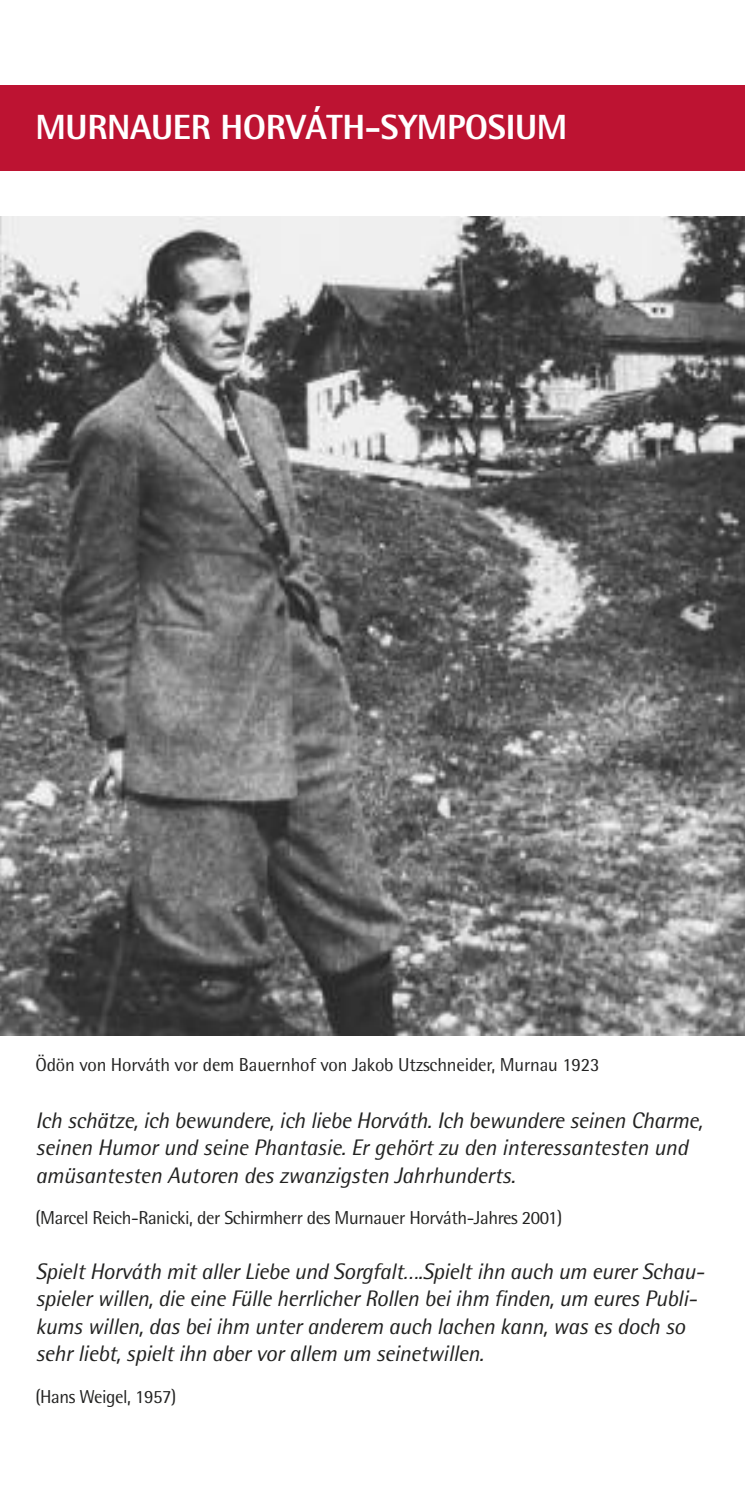
<style>
.page{position:relative;width:745px;height:1489px;background:#fff}
.page>*{position:absolute;margin:0;border:0;box-sizing:border-box;transform-origin:0 0}
.t1{font:800 35px "Rotis Semi Sans";letter-spacing:-.01em;color:#fff}
.t2{font:italic 22.5px/27.5px "Rotis Semi Sans";letter-spacing:-.015em;color:#222221}
.t3{font:18.75px "Rotis Semi Sans";letter-spacing:-.02em;color:#222221}
</style>
<div class="page">
<div style="left:0;top:85px;width:744px;height:85px;background:#bd1332"></div>
<img style="left:0;top:216px;width:744px;height:819px">
<h1 class="t1" style="left:35px;top:114px;width:533px">MURNAUER HORVÁTH-SYMPOSIUM</h1>
<p class="t3" style="left:35px;top:1057px;width:565px">Ödön von Horváth vor dem Bauernhof von Jakob Utzschneider, Murnau 1923</p>
<p class="t2" style="left:35px;top:1108px;width:668px">Ich schätze, ich bewundere, ich liebe Horváth. Ich bewundere seinen Charme, seinen Humor und seine Phantasie. Er gehört zu den interessantesten und amüsantesten Autoren des zwanzigsten Jahrhunderts.</p>
<p class="t3" style="left:35px;top:1210px;width:528px">(Marcel Reich-Ranicki, der Schirmherr des Murnauer Horváth-Jahres 2001)</p>
<p class="t2" style="left:35px;top:1259px;width:666px">Spielt Horváth mit aller Liebe und Sorgfalt….Spielt ihn auch um eurer Schau&shy;spieler willen, die eine Fülle herrlicher Rollen bei ihm finden, um eures Publi&shy;kums willen, das bei ihm unter anderem auch lachen kann, was es doch so sehr liebt, spielt ihn aber vor allem um seinetwillen.</p>
<p class="t3" style="left:35px;top:1389px;width:142px">(Hans Weigel, 1957)</p>
</div>
